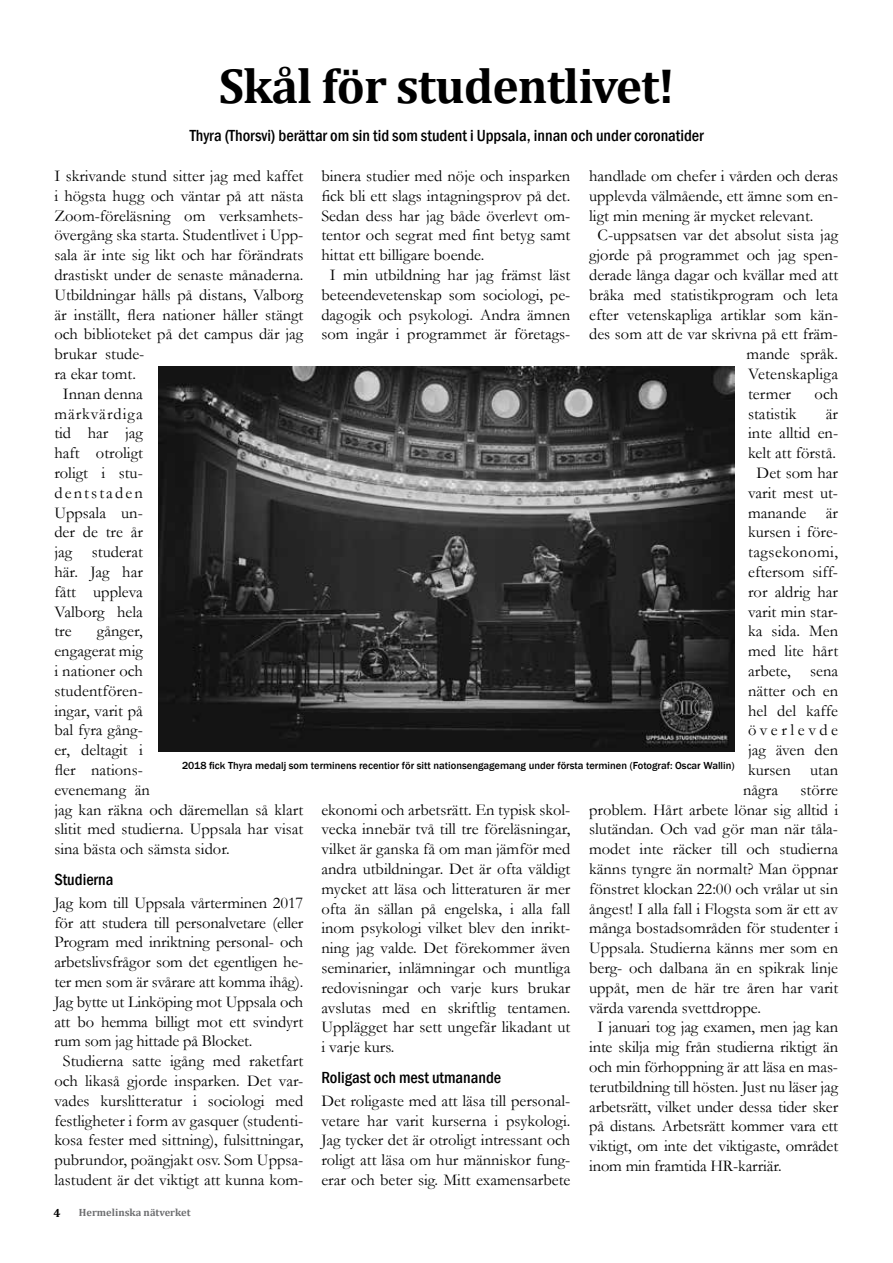
<style>
.page{position:relative;width:893px;height:1263px;background:#fff}
.page>*{position:absolute;margin:0;border:0;box-sizing:border-box;transform-origin:0 0}
.t1{font:700 49.5px "Cambria";letter-spacing:-.02em;color:#000}
.t2{font:16.5px/19.8px "Garamond";color:#000;text-align:justify}
.t3{font:500 condensed 16.5px "Franklin Gothic";color:#000}
.t4{font:16.5px "Garamond";letter-spacing:.03em;color:#000}
.t5{font:16.5px "Garamond";letter-spacing:.06em;color:#000}
.t6{font:16.5px "Garamond";letter-spacing:.13em;color:#000}
.t7{font:16.5px "Garamond";letter-spacing:.22em;color:#000}
.t8{font:700 12px "Cambria";color:#000}
.t9{font:500 10.5px "Franklin Gothic";color:#000}
.t10{font:700 10.5px "Cambria";color:#6d6e70}
</style>
<div class="page">
<img style="left:158px;top:367px;width:576px;height:384px">
<h1 class="t1" style="left:219px;top:51px;width:458px">Skål för studentlivet!</h1>
<p class="t3" style="left:190px;top:124px;width:515px">Thyra (Thorsvi) berättar om sin tid som student i Uppsala, innan och under coronatider</p>
<p class="t2" style="left:321px;top:165px;width:251px">binera studier med nöje och insparken</p>
<p class="t2" style="left:321px;top:185px;width:251px">fick bli ett slags intagningsprov på det.</p>
<p class="t2" style="left:321px;top:205px;width:250px">Sedan dess har jag både överlevt om-</p>
<p class="t2" style="left:321px;top:225px;width:250px">tentor och segrat med fint betyg samt</p>
<p class="t2" style="left:321px;top:245px;width:165px">hittat ett billigare boende.</p>
<p class="t2" style="left:330px;top:264px;width:242px">I min utbildning har jag främst läst</p>
<p class="t2" style="left:321px;top:284px;width:251px">beteendevetenskap som sociologi, pe-</p>
<p class="t2" style="left:321px;top:304px;width:250px">dagogik och psykologi. Andra ämnen</p>
<p class="t2" style="left:321px;top:324px;width:251px">som ingår i programmet är företags-</p>
<p class="t2" style="left:589px;top:165px;width:250px">handlade om chefer i vården och deras</p>
<p class="t2" style="left:589px;top:185px;width:251px">upplevda välmående, ett ämne som en-</p>
<p class="t2" style="left:589px;top:205px;width:226px">ligt min mening är mycket relevant.</p>
<p class="t2" style="left:598px;top:225px;width:242px">C-uppsatsen var det absolut sista jag</p>
<p class="t2" style="left:589px;top:245px;width:251px">gjorde på programmet och jag spen-</p>
<p class="t2" style="left:589px;top:264px;width:251px">derade långa dagar och kvällar med att</p>
<p class="t2" style="left:589px;top:284px;width:251px">bråka med statistikprogram och leta</p>
<p class="t2" style="left:589px;top:304px;width:251px">efter vetenskapliga artiklar som kän-</p>
<p class="t2" style="left:589px;top:324px;width:250px">des som att de var skrivna på ett främ-</p>
<p class="t2" style="left:747px;top:344px;width:93px">mande språk.</p>
<p class="t2" style="left:748px;top:363px;width:91px">Vetenskapliga</p>
<p class="t2" style="left:748px;top:383px;width:44px">termer</p>
<p class="t2" style="left:815px;top:383px;width:25px">och</p>
<p class="t2" style="left:748px;top:403px;width:50px">statistik</p>
<p class="t2" style="left:826px;top:403px;width:14px">är</p>
<p class="t2" style="left:748px;top:423px;width:92px">inte alltid en-</p>
<p class="t2" style="left:748px;top:443px;width:89px">kelt att förstå.</p>
<p class="t2" style="left:757px;top:462px;width:83px">Det som har</p>
<p class="t2" style="left:748px;top:482px;width:92px">varit mest ut-</p>
<p class="t2" style="left:748px;top:502px;width:91px">manande är</p>
<p class="t2" style="left:748px;top:522px;width:92px">kursen i före-</p>
<p class="t4" style="left:748px;top:541px;width:91px">tagsekonomi,</p>
<p class="t2" style="left:748px;top:561px;width:92px">eftersom siff-</p>
<p class="t2" style="left:748px;top:581px;width:91px">ror aldrig har</p>
<p class="t2" style="left:748px;top:601px;width:92px">varit min star-</p>
<p class="t2" style="left:748px;top:621px;width:91px">ka sida. Men</p>
<p class="t2" style="left:748px;top:641px;width:92px">med lite hårt</p>
<p class="t2" style="left:748px;top:660px;width:92px">arbete, sena</p>
<p class="t2" style="left:748px;top:680px;width:92px">nätter och en</p>
<p class="t2" style="left:748px;top:700px;width:92px">hel del kaffe</p>
<p class="t7" style="left:748px;top:719px;width:92px">överlevde</p>
<p class="t2" style="left:748px;top:740px;width:92px">jag även den</p>
<p class="t2" style="left:748px;top:759px;width:92px">kursen utan</p>
<p class="t2" style="left:743px;top:779px;width:37px">några</p>
<p class="t2" style="left:801px;top:779px;width:39px">större</p>
<p class="t2" style="left:589px;top:799px;width:251px">problem. Hårt arbete lönar sig alltid i</p>
<p class="t2" style="left:589px;top:819px;width:250px">slutändan. Och vad gör man när tåla-</p>
<p class="t2" style="left:589px;top:839px;width:250px">modet inte räcker till och studierna</p>
<p class="t2" style="left:589px;top:858px;width:250px">känns tyngre än normalt? Man öppnar</p>
<p class="t2" style="left:589px;top:878px;width:251px">fönstret klockan 22:00 och vrålar ut sin</p>
<p class="t2" style="left:589px;top:898px;width:251px">ångest! I alla fall i Flogsta som är ett av</p>
<p class="t2" style="left:589px;top:918px;width:250px">många bostadsområden för studenter i</p>
<p class="t2" style="left:589px;top:938px;width:250px">Uppsala. Studierna känns mer som en</p>
<p class="t2" style="left:589px;top:957px;width:251px">berg- och dalbana än en spikrak linje</p>
<p class="t2" style="left:589px;top:977px;width:250px">uppåt, men de här tre åren har varit</p>
<p class="t2" style="left:589px;top:997px;width:173px">värda varenda svettdroppe.</p>
<p class="t2" style="left:598px;top:1017px;width:242px">I januari tog jag examen, men jag kan</p>
<p class="t2" style="left:589px;top:1037px;width:250px">inte skilja mig från studierna riktigt än</p>
<p class="t2" style="left:589px;top:1056px;width:250px">och min förhoppning är att läsa en mas-</p>
<p class="t2" style="left:589px;top:1076px;width:251px">terutbildning till hösten. Just nu läser jag</p>
<p class="t2" style="left:589px;top:1096px;width:251px">arbetsrätt, vilket under dessa tider sker</p>
<p class="t2" style="left:589px;top:1116px;width:250px">på distans. Arbetsrätt kommer vara ett</p>
<p class="t2" style="left:589px;top:1136px;width:250px">viktigt, om inte det viktigaste, området</p>
<p class="t2" style="left:589px;top:1155px;width:194px">inom min framtida HR-karriär.</p>
<p class="t2" style="left:54px;top:165px;width:251px">I skrivande stund sitter jag med kaffet</p>
<p class="t2" style="left:54px;top:185px;width:250px">i högsta hugg och väntar på att nästa</p>
<p class="t2" style="left:54px;top:205px;width:251px">Zoom-föreläsning om verksamhets-</p>
<p class="t2" style="left:54px;top:225px;width:251px">övergång ska starta. Studentlivet i Upp-</p>
<p class="t2" style="left:54px;top:245px;width:250px">sala är inte sig likt och har förändrats</p>
<p class="t2" style="left:54px;top:264px;width:250px">drastiskt under de senaste månaderna.</p>
<p class="t2" style="left:54px;top:284px;width:250px">Utbildningar hålls på distans, Valborg</p>
<p class="t2" style="left:54px;top:304px;width:251px">är inställt, flera nationer håller stängt</p>
<p class="t2" style="left:54px;top:324px;width:250px">och biblioteket på det campus där jag</p>
<p class="t2" style="left:54px;top:344px;width:92px">brukar stude-</p>
<p class="t2" style="left:54px;top:363px;width:83px">ra ekar tomt.</p>
<p class="t2" style="left:63px;top:383px;width:81px">Innan denna</p>
<p class="t5" style="left:54px;top:402px;width:90px">märkvärdiga</p>
<p class="t2" style="left:54px;top:423px;width:90px">tid har jag</p>
<p class="t2" style="left:54px;top:443px;width:90px">haft otroligt</p>
<p class="t2" style="left:54px;top:462px;width:90px">roligt i stu-</p>
<p class="t6" style="left:54px;top:482px;width:90px">dentstaden</p>
<p class="t2" style="left:54px;top:502px;width:90px">Uppsala un-</p>
<p class="t2" style="left:54px;top:522px;width:90px">der de tre år</p>
<p class="t2" style="left:54px;top:542px;width:90px">jag studerat</p>
<p class="t2" style="left:54px;top:561px;width:90px">här. Jag har</p>
<p class="t2" style="left:54px;top:581px;width:90px">fått uppleva</p>
<p class="t2" style="left:54px;top:601px;width:90px">Valborg hela</p>
<p class="t2" style="left:54px;top:621px;width:19px">tre</p>
<p class="t2" style="left:54px;top:621px;width:251px;text-align:left;text-indent:42px">gånger,<br>engagerat mig<br>i nationer och<br>studentfören-<br>ingar, varit på<br>bal fyra gång-<br>er, deltagit i<br>fler nations-<br>evenemang än<br>jag kan räkna och däremellan så klart slitit med studierna. Uppsala har visat sina bästa och sämsta sidor.</p>
<p class="t3" style="left:54px;top:868px;width:60px">Studierna</p>
<p class="t2" style="left:54px;top:892px;width:251px">Jag kom till Uppsala vårterminen 2017</p>
<p class="t2" style="left:54px;top:912px;width:250px">för att studera till personalvetare (eller</p>
<p class="t2" style="left:54px;top:932px;width:250px">Program med inriktning personal- och</p>
<p class="t2" style="left:54px;top:951px;width:251px">arbetslivsfrågor som det egentligen he-</p>
<p class="t2" style="left:54px;top:971px;width:250px">ter men som är svårare att komma ihåg).</p>
<p class="t2" style="left:54px;top:991px;width:250px">Jag bytte ut Linköping mot Uppsala och</p>
<p class="t2" style="left:54px;top:1011px;width:250px">att bo hemma billigt mot ett svindyrt</p>
<p class="t2" style="left:54px;top:1031px;width:200px">rum som jag hittade på Blocket.</p>
<p class="t2" style="left:63px;top:1050px;width:242px">Studierna satte igång med raketfart</p>
<p class="t2" style="left:54px;top:1070px;width:251px">och likaså gjorde insparken. Det var-</p>
<p class="t2" style="left:54px;top:1090px;width:250px">vades kurslitteratur i sociologi med</p>
<p class="t2" style="left:54px;top:1110px;width:251px">festligheter i form av gasquer (studenti-</p>
<p class="t2" style="left:54px;top:1130px;width:251px">kosa fester med sittning), fulsittningar,</p>
<p class="t2" style="left:54px;top:1149px;width:251px">pubrundor, poängjakt osv. Som Uppsa-</p>
<p class="t2" style="left:54px;top:1169px;width:251px">lastudent är det viktigt att kunna kom-</p>
<p class="t9" style="left:182px;top:759px;width:554px">2018 fick Thyra medalj som terminens recentior för sitt nationsengagemang under första terminen (Fotograf: Oscar Wallin)</p>
<p class="t2" style="left:321px;top:799px;width:251px">ekonomi och arbetsrätt. En typisk skol&shy;vecka innebär två till tre föreläsningar, vilket är ganska få om man jämför med andra utbildningar. Det är ofta väldigt mycket att läsa och litteraturen är mer ofta än sällan på engelska, i alla fall inom psykologi vilket blev den inrikt&shy;ning jag valde. Det förekommer även seminarier, inlämningar och muntliga redovisningar och varje kurs brukar avslutas med en skriftlig tentamen.<br>Upplägget har sett ungefär likadant ut i varje kurs.</p>
<p class="t3" style="left:321px;top:1066px;width:181px">Roligast och mest utmanande</p>
<p class="t2" style="left:321px;top:1090px;width:251px">Det roligaste med att läsa till personal&shy;vetare har varit kurserna i psykologi.<br>Jag tycker det är otroligt intressant och roligt att läsa om hur människor fung&shy;erar och beter sig. Mitt examensarbete</p>
<p class="t8" style="left:54px;top:1204px;width:9px">4</p>
<p class="t10" style="left:79px;top:1205px;width:113px">Hermelinska nätverket</p>
</div>
